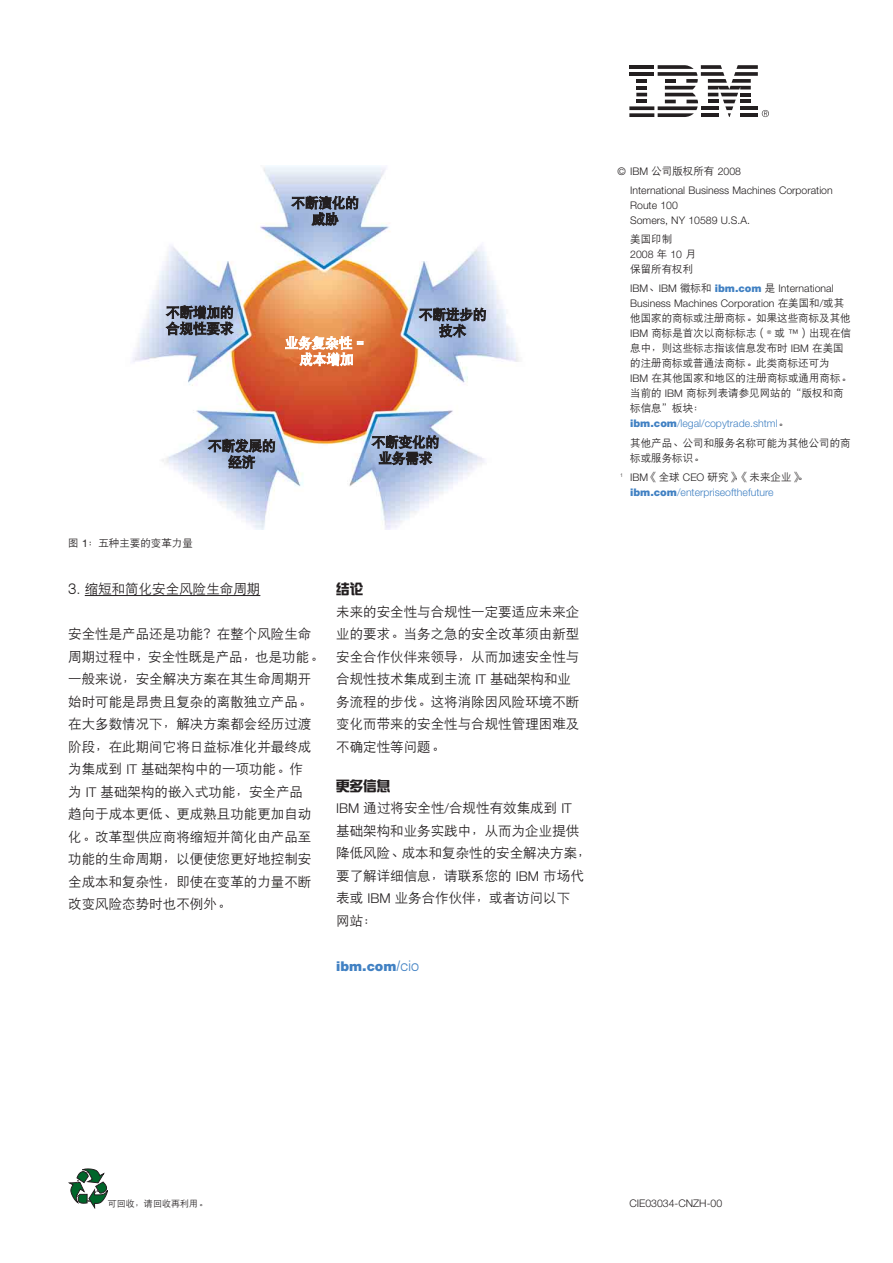
<style>
.page{position:relative;width:893px;height:1263px;background:#fff}
.page>*{position:absolute;margin:0;border:0;box-sizing:border-box;transform-origin:0 0}
.t1{font:13.5px/22.5px "Denshan CSEG Medium GB";color:#231f20}
.t2{font:900 13.5px "Helvetica Neue";color:#4181c3}
.t3{font:13.5px "Singyi EG Ultra GB";color:#231f20}
.t4{font:10.5px/15px "Denshan CSEG Medium GB";color:#231f20}
.t5{font:300 10.5px/19.2px "Helvetica Neue";color:#231f20}
.t6{font:300 10.5px/15px "Helvetica Neue";color:#4181c3}
.t7{font:9px "Denshan CSEG Medium GB";color:#231f20}
.s1{font-family:"Helvetica Neue"}
.s2{font-family:"Helvetica Neue";font-weight:300}
.s3{font-family:"Denshan CSEG Medium GB";font-weight:400}
.s4{font-family:"Helvetica Neue";font-weight:900;color:#4181c3}
.s5{font-family:"Helvetica Neue";font-weight:300;color:#4181c3}
.s6{color:#231f20}
.s7{font-family:"Denshan CSEG Medium GB";font-weight:400;color:#231f20}
.s8{font-weight:900}
</style>
<div class="page">
<svg style="left:629px;top:65px;width:140px;height:52px"></svg>
<svg style="left:69px;top:1169px;width:39px;height:39px"></svg>
<img style="left:133px;top:166px;width:386px;height:363px">
<img style="left:291px;top:196px;width:67px;height:75px">
<svg style="left:419px;top:308px;width:67px;height:30px;background:#7a8498"></svg>
<svg style="left:371px;top:435px;width:67px;height:76px;background:#a2acc0"></svg>
<svg style="left:208px;top:428px;width:67px;height:41px;background:#828ea6"></svg>
<svg style="left:166px;top:295px;width:68px;height:43px;background:#757f93"></svg>
<svg style="left:285px;top:322px;width:78px;height:57px"></svg>
<hr style="left:85px;top:595px;width:175px;height:1px;background:#231f20">
<p class="t4" style="left:68px;top:537px;width:126px">图 <span class="s1">1</span>：五种主要的变革力量</p>
<p class="t1" style="left:68px;top:580px;width:193px">3. 缩短和简化安全风险生命周期</p>
<p class="t1" style="left:68px;top:625px;width:256px">安全性是产品还是功能？在整个风险生命周期过程中，安全性既是产品，也是功能。一般来说，安全解决方案在其生命周期开始时可能是昂贵且复杂的离散独立产品。在大多数情况下，解决方案都会经历过渡阶段，在此期间它将日益标准化并最终成为集成到 <span class="s2">IT</span> 基础架构中的一项功能。作<br>为 <span class="s2">IT</span> 基础架构的嵌入式功能，安全产品<br>趋向于成本更低、更成熟且功能更加自动化。改革型供应商将缩短并简化由产品至功能的生命周期，以便使您更好地控制安全成本和复杂性，即使在变革的力量不断改变风险态势时也不例外。</p>
<h2 class="t3" style="left:336px;top:584px;width:28px">结论</h2>
<p class="t1" style="left:336px;top:602px;width:244px">未来的安全性与合规性一定要适应未来企业的要求。当务之急的安全改革须由新型安全合作伙伴来领导，从而加速安全性与合规性技术集成到主流 <span class="s2">IT</span> 基础架构和业务流程的步伐。这将消除因风险环境不断变化而带来的安全性与合规性管理困难及不确定性等问题。</p>
<h2 class="t3" style="left:336px;top:781px;width:55px">更多信息</h2>
<p class="t1" style="left:336px;top:799px;width:256px"><span class="s2">IBM</span> 通过将安全性<span class="s2">/</span>合规性有效集成到 <span class="s2">IT<br></span>基础架构和业务实践中，从而为企业提供降低风险、成本和复杂性的安全解决方案，要了解详细信息，请联系您的 <span class="s2">IBM</span> 市场代表或 <span class="s2">IBM</span> 业务合作伙伴，或者访问以下<br>网站：</p>
<p class="t2" style="left:336px;top:961px;width:84px">ibm.com<span class="s3">/cio</span></p>
<p class="t5" style="left:630px;top:162px;width:204px;text-indent:-13px">© IBM <span class="s3">公司版权所有</span> 2008<br>International Business Machines Corporation</p>
<p class="t5" style="left:630px;top:199px;width:121px;line-height:15px">Route 100<br>Somers, NY 10589 U.S.A.</p>
<p class="t4" style="left:630px;top:233px;width:67px">美国印制<br><span class="s2">2008</span> 年 <span class="s2">10</span> 月保留所有权利</p>
<p class="t4" style="left:630px;top:282px;width:222px"><span class="s2">IBM</span>、<span class="s2">IBM</span> 徽标和 <span class="s4">ibm.com</span> 是 <span class="s2">International<br>Business Machines Corporation</span> 在美国和<span class="s2">/</span>或其他国家的商标或注册商标。如果这些商标及其他<br><span class="s2">IBM</span> 商标是首次以商标标志（<sup>®</sup> 或 <span class="s2">™</span>）出现在信息中，则这些标志指该信息发布时 <span class="s2">IBM</span> 在美国的注册商标或普通法商标。此类商标还可为<br><span class="s2">IBM</span> 在其他国家和地区的注册商标或通用商标。当前的 <span class="s2">IBM</span> 商标列表请参见网站的“版权和商标信息”板块：<span class="s4">ibm.com</span><span class="s5">/legal/copytrade.shtml</span>。</p>
<p class="t4" style="left:630px;top:437px;width:222px">其他产品、公司和服务名称可能为其他公司的商标或服务标识。</p>
<p class="t6" style="left:630px;top:471px;width:179px;text-indent:-10px"><sup>1</sup> <span class="s6">IBM</span><span class="s7">《全球</span> <span class="s6">CEO</span> <span class="s7">研究》，《未来企业》。</span><span class="s8">ibm.com</span>/enterpriseofthefuture</p>
<p class="t7" style="left:108px;top:1200px;width:100px">可回收，请回收再利用。</p>
<p class="t5" style="left:629px;top:1195px;width:94px">CIE03034-CNZH-00</p>
</div>
